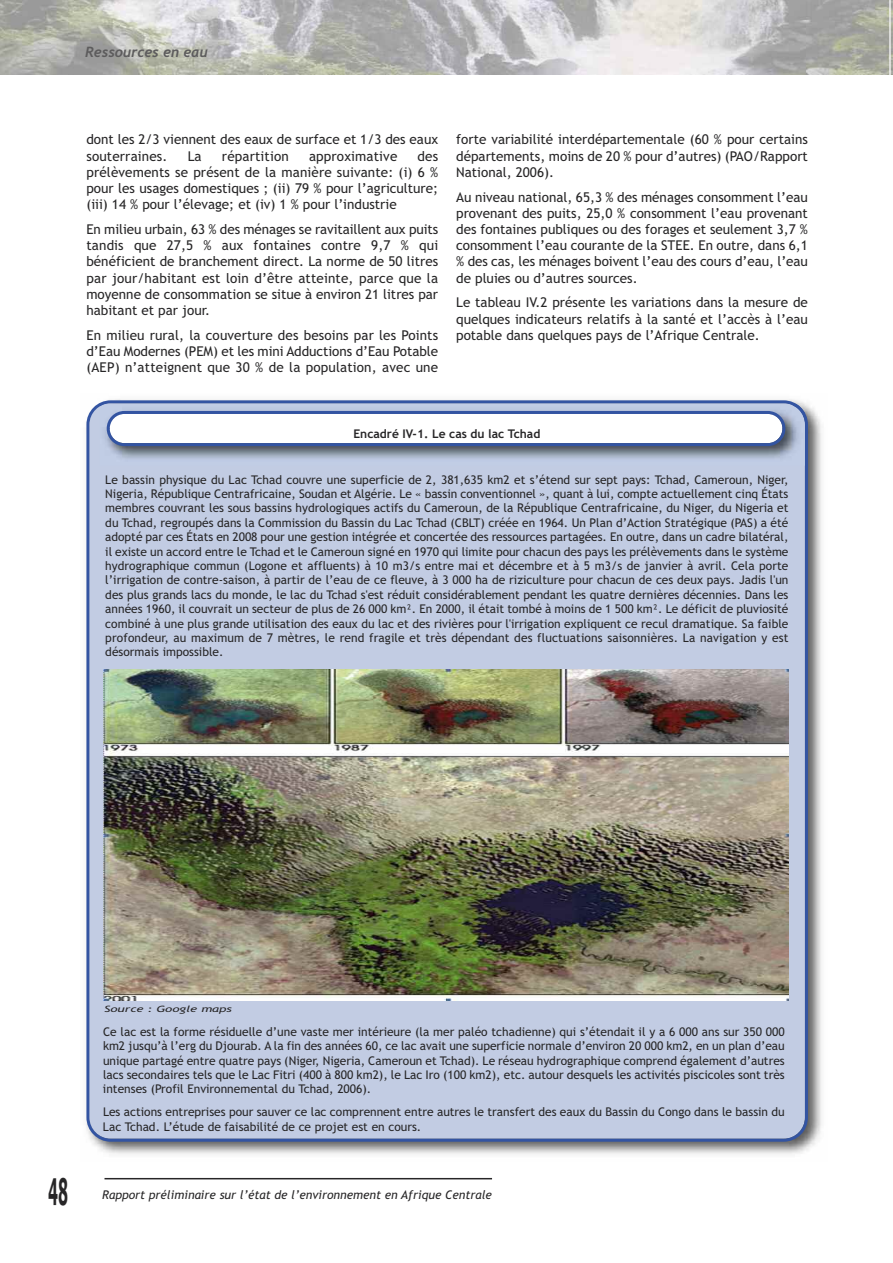
<style>
.page{position:relative;width:893px;height:1263px;background:#fff}
.page>*{position:absolute;margin:0;border:0;box-sizing:border-box;transform-origin:0 0}
.t1{font:700 36.75px "Verdana";color:#272627;scale:.38 1}
.t2{font:italic 700 14.25px "Trebuchet";color:#5d5c5d}
.t3{font:13.5px/16.2px "Trebuchet MS";color:#272627;text-align:justify}
.t4{font:12px/14.4px "Trebuchet MS";color:#272627;text-align:justify}
.t5{font:italic 12px "Trebuchet MS";color:#272627}
.t6{font:700 12px "Trebuchet MS";color:#272627}
.t7{font:italic 8.7px "Trebuchet MS";color:#272627;scale:1.51 1}
</style>
<div class="page">
<hr style="left:104px;top:1178px;width:388px;height:1px;background:#272627">
<img style="left:93px;top:399px;width:729px;height:755px">
<div style="left:86px;top:400px;width:722px;height:742px;background:#c2cce3"></div>
<img style="left:100px;top:404px;width:705px;height:62px">
<svg style="left:107px;top:411px;width:678px;height:35px"></svg>
<img style="left:104px;top:669px;width:684px;height:332px">
<svg style="left:0;top:0;width:890px;height:75px;background:#c0c0bd"></svg>
<svg style="left:891px;top:0;width:2px;height:75px"></svg>
<img style="left:890px;top:0;width:1px;height:75px">
<p class="t2" style="left:85px;top:44px;width:124px">Ressources en eau</p>
<p class="t3" style="left:86px;top:132px;width:353px">dont les 2/3 viennent des eaux de surface et 1/3 des eaux souterraines.</p>
<p class="t3" style="left:188px;top:148px;width:16px">La</p>
<p class="t3" style="left:222px;top:148px;width:68px">répartition</p>
<p class="t3" style="left:309px;top:148px;width:90px">approximative</p>
<p class="t3" style="left:86px;top:148px;width:353px;text-indent:331px">des prélèvements se présent de la manière suivante: (i) 6 % pour les usages domestiques ; (ii) 79 % pour l’agriculture; (iii) 14 % pour l’élevage; et (iv) 1 % pour l’industrie</p>
<p class="t3" style="left:86px;top:221px;width:353px">En milieu urbain, 63 % des ménages se ravitaillent aux puits tandis que 27,5 % aux fontaines contre 9,7 % qui bénéficient de branchement direct. La norme de 50 litres par jour/habitant est loin d’être atteinte, parce que la moyenne de consommation se situe à environ 21 litres par habitant et par jour.</p>
<p class="t3" style="left:86px;top:327px;width:353px">En milieu rural, la couverture des besoins par les Points d’Eau Modernes (PEM) et les mini Adductions d’Eau Potable (AEP) n’atteignent que 30 % de la population, avec une</p>
<p class="t3" style="left:456px;top:132px;width:353px">forte variabilité interdépartementale (60 % pour certains départements, moins de 20 % pour d’autres) (PAO/Rapport National, 2006).</p>
<p class="t3" style="left:456px;top:189px;width:353px">Au niveau national, 65,3 % des ménages consomment l’eau provenant des puits, 25,0 % consomment l’eau provenant des fontaines publiques ou des forages et seulement 3,7 % consomment l’eau courante de la STEE. En outre, dans 6,1 % des cas, les ménages boivent l’eau des cours d’eau, l’eau de pluies ou d’autres sources.</p>
<p class="t3" style="left:456px;top:295px;width:353px">Le tableau IV.2 présente les variations dans la mesure de quelques indicateurs relatifs à la santé et l’accès à l’eau potable dans quelques pays de l’Afrique Centrale.</p>
<p class="t6" style="left:353px;top:426px;width:188px">Encadré IV-1. Le cas du lac Tchad</p>
<p class="t4" style="left:105px;top:472px;width:685px">Le bassin physique du Lac Tchad couvre une superficie de 2, 381,635 km2 et s’étend sur sept pays: Tchad, Cameroun, Niger, Nigeria, République Centrafricaine, Soudan et Algérie. Le « bassin conventionnel », quant à lui, compte actuellement cinq États membres couvrant les sous bassins hydrologiques actifs du Cameroun, de la République Centrafricaine, du Niger, du Nigeria et du Tchad, regroupés dans la Commission du Bassin du Lac Tchad (CBLT) créée en 1964. Un Plan d’Action Stratégique (PAS) a été adopté par ces États en 2008 pour une gestion intégrée et concertée des ressources partagées. En outre, dans un cadre bilatéral, il existe un accord entre le Tchad et le Cameroun signé en 1970 qui limite pour chacun des pays les prélèvements dans le système hydrographique commun (Logone et affluents) à 10 m3/s entre mai et décembre et à 5 m3/s de janvier à avril. Cela porte l’irrigation de contre-saison, à partir de l’eau de ce fleuve, à 3 000 ha de riziculture pour chacun de ces deux pays. Jadis l'un des plus grands lacs du monde, le lac du Tchad s'est réduit considérablement pendant les quatre dernières décennies. Dans les années 1960, il couvrait un secteur de plus de 26 000 km². En 2000, il était tombé à moins de 1 500 km². Le déficit de pluviosité combiné à une plus grande utilisation des eaux du lac et des rivières pour l'irrigation expliquent ce recul dramatique. Sa faible profondeur, au maximum de 7 mètres, le rend fragile et très dépendant des fluctuations saisonnières. La navigation y est désormais impossible.</p>
<h1 class="t1" style="left:48px;top:1170px;width:54px">48</h1>
<p class="t7" style="left:104px;top:1004px;width:86px">Source : Google maps</p>
<p class="t4" style="left:103px;top:1024px;width:683px">Ce lac est la forme résiduelle d’une vaste mer intérieure (la mer paléo tchadienne) qui s’étendait il y a 6 000 ans sur 350 000 km2 jusqu’à l’erg du Djourab. A la fin des années 60, ce lac avait une superficie normale d’environ 20 000 km2, en un plan d’eau unique partagé entre quatre pays (Niger, Nigeria, Cameroun et Tchad). Le réseau hydrographique comprend également d’autres lacs secondaires tels que le Lac Fitri (400 à 800 km2), le Lac Iro (100 km2), etc. autour desquels les activités piscicoles sont très intenses (Profil Environnemental du Tchad, 2006).</p>
<p class="t4" style="left:103px;top:1105px;width:683px">Les actions entreprises pour sauver ce lac comprennent entre autres le transfert des eaux du Bassin du Congo dans le bassin du<br>Lac Tchad. L’étude de faisabilité de ce projet est en cours.</p>
<p class="t5" style="left:102px;top:1187px;width:391px">Rapport préliminaire sur l’état de l’environnement en Afrique Centrale</p>
</div>
